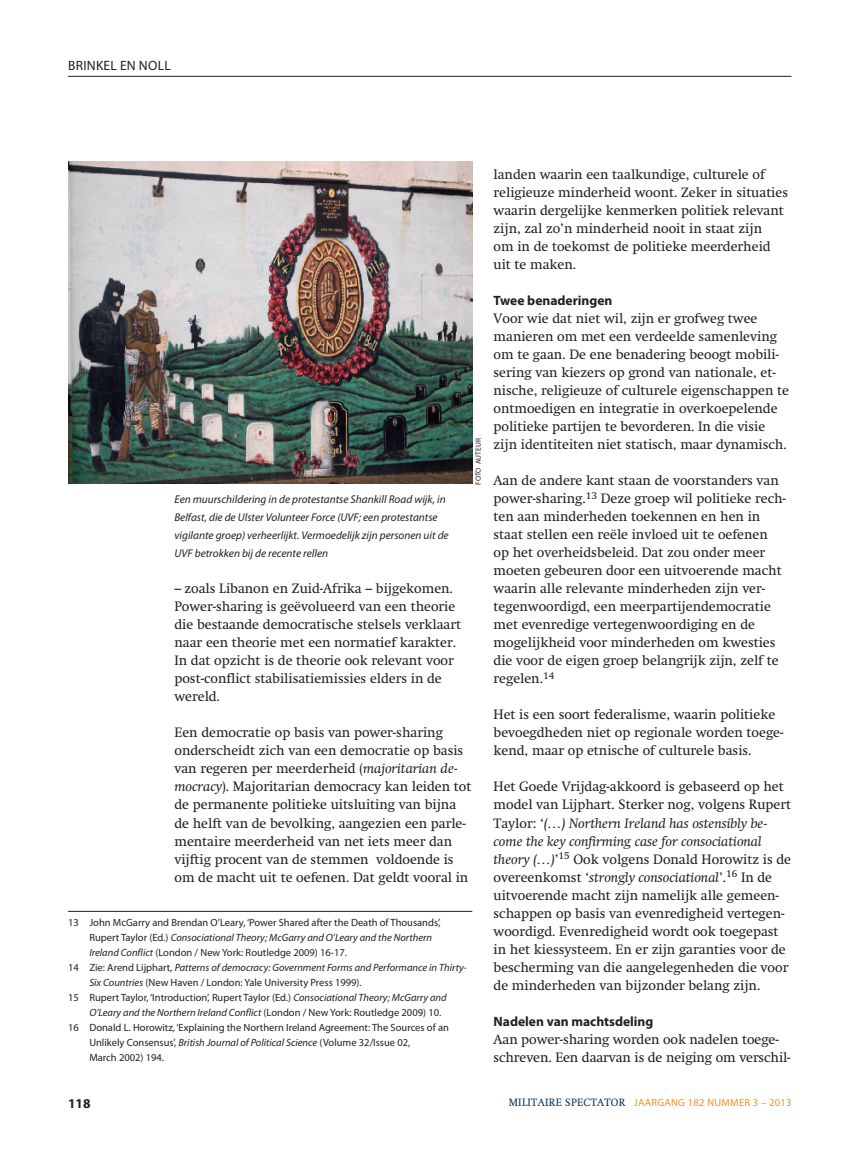
<style>
.page{position:relative;width:851px;height:1170px;background:#fff}
.page>*{position:absolute;margin:0;border:0;box-sizing:border-box;transform-origin:0 0}
.t1{font:13.5px/18px "Swift";color:#231f20}
.t2{font:700 13.5px "Myriad Pro";color:#231f20}
.t3{font:13.5px "Myriad Pro";letter-spacing:.02em;color:#231f20}
.t4{font:italic 11.25px/18px "Myriad Pro";color:#231f20}
.t5{font:10.5px "Myriad Pro";color:#231f20}
.t6{font:italic 10.5px "Myriad Pro";color:#231f20}
.t7{font:10.5px "Myriad Pro";letter-spacing:.025em;color:#f68f1e}
.t8{font:7.5px "Myriad Pro";letter-spacing:.02em;color:#231f20}
.s1{font-style:italic}
.s2{font-style:normal}
.s3{font-family:"Swift";color:#003562}
</style>
<div class="page">
<hr style="left:68px;top:76px;width:723px;height:1px;background:#231f20">
<hr style="left:68px;top:911px;width:404px;height:1px;background:#231f20">
<img style="left:68px;top:161px;width:404px;height:322px">
<p class="t3" style="left:68px;top:60px;width:104px">BRINKEL EN NOLL</p>
<p class="t4" style="left:174px;top:491px;width:276px">Een muurschildering in de protestantse Shankill Road wijk, in Belfast, die de Ulster Volunteer Force (UVF; een protestantse vigilante groep) verheerlijkt. Vermoedelijk zijn personen uit de UVF betrokken bij de recente rellen</p>
<p class="t8" style="left:475px;top:485px;width:49px;rotate:-90deg">FOTO AUTEUR</p>
<p class="t1" style="left:174px;top:581px;width:288px">– zoals Libanon en Zuid-Afrika – bijgekomen.<br>Power-sharing is geëvolueerd van een theorie die bestaande democratische stelsels verklaart naar een theorie met een normatief karakter.<br>In dat opzicht is de theorie ook relevant voor post-conflict stabilisatiemissies elders in de wereld.</p>
<p class="t1" style="left:174px;top:725px;width:298px">Een democratie op basis van power-sharing onderscheidt zich van een democratie op basis van regeren per meerderheid (<span class="s1">majoritarian de&shy;mocracy</span>). Majoritarian democracy kan leiden tot de permanente politieke uitsluiting van bijna de helft van de bevolking, aangezien een parle&shy;mentaire meerderheid van net iets meer dan vijftig procent van de stemmen voldoende is om de macht uit te oefenen. Dat geldt vooral in</p>
<p class="t5" style="left:68px;top:918px;width:374px">13 John McGarry and Brendan O’Leary, ‘Power Shared after the Death of Thousands’,</p>
<p class="t6" style="left:89px;top:933px;width:344px"><span class="s2">Rupert Taylor (Ed.)</span> Consociational Theory; McGarry and O’Leary and the Northern</p>
<p class="t5" style="left:89px;top:948px;width:259px"><span class="s1">Ireland Conflict</span> (London / New York: Routledge 2009) 16-17.</p>
<p class="t6" style="left:68px;top:963px;width:400px"><span class="s2">14 Zie: Arend Lijphart,</span> Patterns of democracy: Government Forms and Performance in Thirty-</p>
<p class="t5" style="left:89px;top:978px;width:274px"><span class="s1">Six Countries</span> (New Haven / London: Yale University Press 1999).</p>
<p class="t5" style="left:68px;top:993px;width:380px">15 Rupert Taylor, ‘Introduction’, Rupert Taylor (Ed.) <span class="s1">Consociational Theory; McGarry and</span></p>
<p class="t6" style="left:89px;top:1008px;width:353px">O’Leary and the Northern Ireland Conflict <span class="s2">(London / New York: Routledge 2009) 10.</span></p>
<p class="t5" style="left:68px;top:1023px;width:382px">16 Donald L. Horowitz, ‘Explaining the Northern Ireland Agreement: The Sources of an</p>
<p class="t5" style="left:89px;top:1038px;width:322px">Unlikely Consensus’, <span class="s1">British Journal of Political Science</span> (Volume 32/Issue 02,</p>
<p class="t5" style="left:89px;top:1053px;width:76px">March 2002) 194.</p>
<p class="t1" style="left:493px;top:167px;width:296px">landen waarin een taalkundige, culturele of religieuze minderheid woont. Zeker in situaties waarin dergelijke kenmerken politiek relevant zijn, zal zo’n minderheid nooit in staat zijn<br>om in de toekomst de politieke meerderheid uit te maken.</p>
<p class="t2" style="left:493px;top:295px;width:120px">Twee benaderingen</p>
<p class="t1" style="left:493px;top:311px;width:297px">Voor wie dat niet wil, zijn er grofweg twee manieren om met een verdeelde samenleving om te gaan. De ene benadering beoogt mobili&shy;sering van kiezers op grond van nationale, et&shy;nische, religieuze of culturele eigenschappen te ontmoedigen en integratie in overkoepelende politieke partijen te bevorderen. In die visie zijn identiteiten niet statisch, maar dynamisch.</p>
<p class="t1" style="left:493px;top:473px;width:294px">Aan de andere kant staan de voorstanders van power-sharing.<sup>13</sup> Deze groep wil politieke rech&shy;ten aan minderheden toekennen en hen in staat stellen een reële invloed uit te oefenen op het overheidsbeleid. Dat zou onder meer moeten gebeuren door een uitvoerende macht waarin alle relevante minderheden zijn ver&shy;tegenwoordigd, een meerpartijendemocratie met evenredige vertegenwoordiging en de mogelijkheid voor minderheden om kwesties die voor de eigen groep belangrijk zijn, zelf te regelen.<sup>14</sup></p>
<p class="t1" style="left:493px;top:707px;width:291px">Het is een soort federalisme, waarin politieke bevoegdheden niet op regionale worden toege&shy;kend, maar op etnische of culturele basis.</p>
<p class="t1" style="left:493px;top:779px;width:299px">Het Goede Vrijdag-akkoord is gebaseerd op het model van Lijphart. Sterker nog, volgens Rupert Taylor: ‘<span class="s1">(…) Northern Ireland has ostensibly be&shy;come the key confirming case for consociational theory (…)</span>’<sup>15</sup> Ook volgens Donald Horowitz is de overeenkomst ‘<span class="s1">strongly consociational</span>’.<sup>16</sup> In de uitvoerende macht zijn namelijk alle gemeen&shy;schappen op basis van evenredigheid vertegen&shy;woordigd. Evenredigheid wordt ook toegepast in het kiessysteem. En er zijn garanties voor de bescherming van die aangelegenheden die voor de minderheden van bijzonder belang zijn.</p>
<p class="t2" style="left:493px;top:1015px;width:161px">Nadelen van machtsdeling</p>
<p class="t1" style="left:493px;top:1031px;width:298px">Aan power-sharing worden ook nadelen toege&shy;schreven. Een daarvan is de neiging om verschil-</p>
<p class="t2" style="left:68px;top:1098px;width:24px">118</p>
<p class="t7" style="left:508px;top:1097px;width:284px"><span class="s3">MILITAIRE SPECTATOR</span> JAARGANG 182 NUMMER 3 – 2013</p>
</div>
